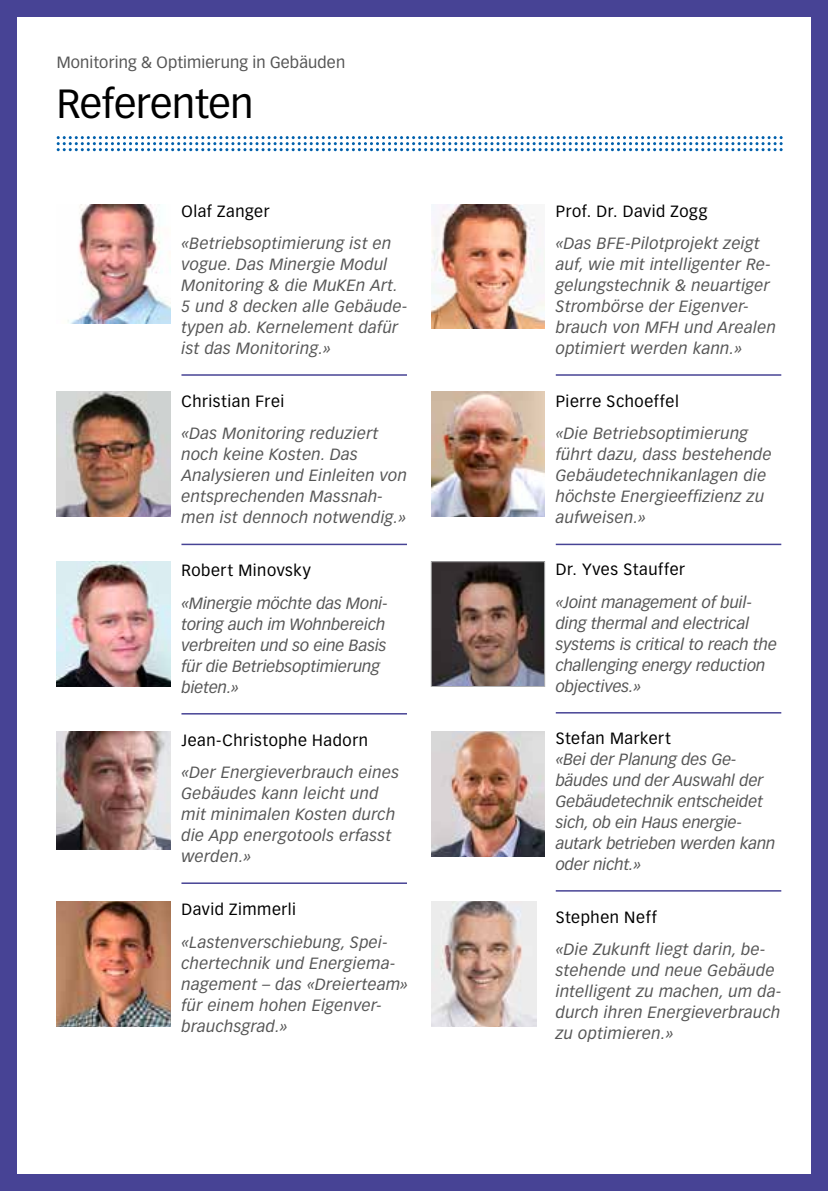
<style>
.page{position:relative;width:828px;height:1191px;background:#474395}
.page>*{position:absolute;margin:0;border:0;box-sizing:border-box;transform-origin:0 0}
.t1{font:40px "Vectora LT Std";letter-spacing:-.005em;color:#000}
.t2{font:italic 16px/21px "Vectora LT Std";letter-spacing:.025em;color:#565656}
.t3{font:italic 16px/21px "Vectora LT Std";color:#565656}
.t4{font:16px "Vectora LT Std";letter-spacing:.035em;color:#000}
.t5{font:16px "Vectora LT Std";letter-spacing:.01em;color:#565656}
</style>
<div class="page">
<div style="left:17px;top:17px;width:794px;height:1157px;background:#fff"></div>
<img style="left:431px;top:901px;width:106px;height:125px">
<img style="left:68px;top:204px;width:102px;height:119px">
<img style="left:57px;top:561px;width:113px;height:125px">
<img style="left:57px;top:901px;width:113px;height:125px">
<img style="left:57px;top:731px;width:113px;height:118px">
<img style="left:431px;top:204px;width:113px;height:125px">
<img style="left:431px;top:391px;width:113px;height:125px">
<img style="left:433px;top:563px;width:110px;height:121px">
<div style="left:431px;top:561px;width:114px;height:125px;border:1px solid #b1b2b3"></div>
<img style="left:57px;top:391px;width:113px;height:125px">
<hr style="left:181px;top:374px;width:226px;height:2px;background:#474395">
<hr style="left:181px;top:543px;width:226px;height:2px;background:#474395">
<hr style="left:181px;top:713px;width:226px;height:1px;background:#474395">
<hr style="left:181px;top:882px;width:226px;height:2px;background:#474395">
<hr style="left:556px;top:374px;width:225px;height:2px;background:#474395">
<hr style="left:556px;top:543px;width:225px;height:2px;background:#474395">
<hr style="left:556px;top:712px;width:225px;height:1px;background:#474395">
<hr style="left:556px;top:890px;width:225px;height:1px;background:#474395">
<svg style="left:57px;top:136px;width:725px;height:15px"></svg>
<img style="left:431px;top:731px;width:114px;height:125px">
<p class="t5" style="left:57px;top:53px;width:290px">Monitoring &amp; Optimierung in Gebäuden</p>
<h1 class="t1" style="left:57px;top:80px;width:198px">Referenten</h1>
<p class="t4" style="left:181px;top:201px;width:90px">Olaf Zanger</p>
<p class="t2" style="left:181px;top:233px;width:227px">«Betriebsoptimierung ist en vogue. Das Minergie Modul<br>Monitoring &amp; die MuKEn Art.<br>5 und 8 decken alle Gebäude&shy;typen ab. Kernelement dafür ist das Monitoring.»</p>
<p class="t4" style="left:181px;top:392px;width:104px">Christian Frei</p>
<p class="t2" style="left:181px;top:423px;width:227px">«Das Monitoring reduziert noch keine Kosten. Das<br>Analysieren und Einleiten von entsprechenden Massnah&shy;men ist dennoch notwendig.»</p>
<p class="t4" style="left:181px;top:561px;width:131px">Robert Minovsky</p>
<p class="t3" style="left:181px;top:593px;width:208px">«Minergie möchte das Moni&shy;toring auch im Wohnbereich verbreiten und so eine Basis für die Betriebsoptimierung bieten.»</p>
<p class="t4" style="left:181px;top:730px;width:188px">Jean-Christophe Hadorn</p>
<p class="t2" style="left:181px;top:762px;width:219px">«Der Energieverbrauch eines<br>Gebäudes kann leicht und mit minimalen Kosten durch die App energotools erfasst werden.»</p>
<p class="t4" style="left:181px;top:900px;width:116px">David Zimmerli</p>
<p class="t2" style="left:181px;top:931px;width:228px">«Lastenverschiebung, Spei&shy;chertechnik und Energiema&shy;nagement – das «Dreierteam» für einem hohen Eigenver&shy;brauchsgrad.»</p>
<p class="t4" style="left:556px;top:201px;width:153px">Prof. Dr. David Zogg</p>
<p class="t2" style="left:556px;top:233px;width:222px">«Das BFE-Pilotprojekt zeigt auf, wie mit intelligenter Re&shy;gelungstechnik &amp; neuartiger<br>Strombörse der Eigenver&shy;brauch von MFH und Arealen optimiert werden kann.»</p>
<p class="t4" style="left:556px;top:392px;width:125px">Pierre Schoeffel</p>
<p class="t2" style="left:556px;top:423px;width:217px">«Die Betriebsoptimierung führt dazu, dass bestehende<br>Gebäudetechnikanlagen die höchste Energieeffizienz zu aufweisen.»</p>
<p class="t4" style="left:556px;top:560px;width:131px">Dr. Yves Stauffer</p>
<p class="t3" style="left:556px;top:592px;width:223px">«Joint management of buil&shy;ding thermal and electrical systems is critical to reach the challenging energy reduction objectives.»</p>
<p class="t4" style="left:556px;top:728px;width:116px">Stefan Markert</p>
<p class="t3" style="left:556px;top:749px;width:221px">«Bei der Planung des Ge&shy;bäudes und der Auswahl der<br>Gebäudetechnik entscheidet sich, ob ein Haus energie&shy;autark betrieben werden kann oder nicht.»</p>
<p class="t4" style="left:556px;top:907px;width:102px">Stephen Neff</p>
<p class="t2" style="left:556px;top:939px;width:227px">«Die Zukunft liegt darin, be&shy;stehende und neue Gebäude intelligent zu machen, um da&shy;durch ihren Energieverbrauch zu optimieren.»</p>
</div>
